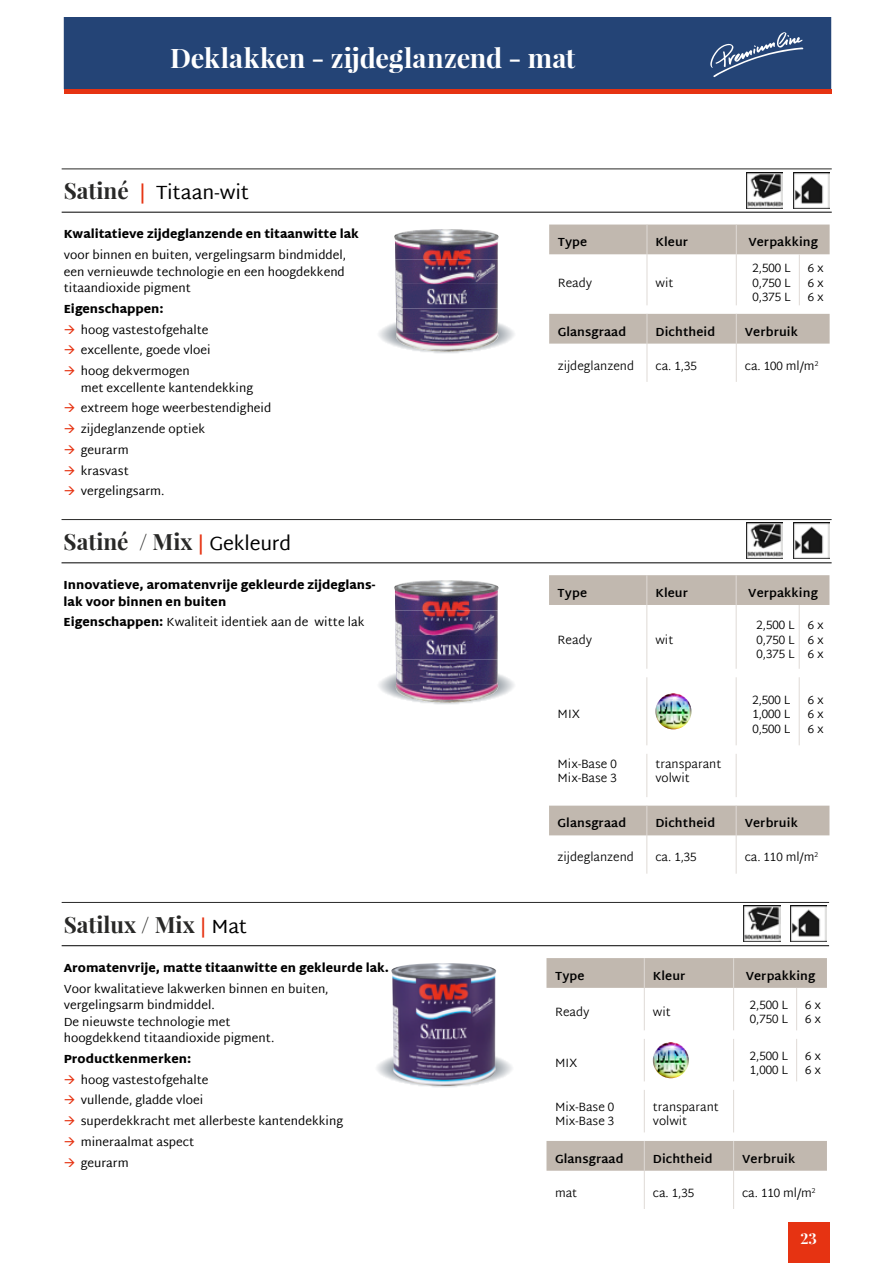
<style>
.page{position:relative;width:893px;height:1263px;background:#fff}
.page>*{position:absolute;margin:0;border:0;box-sizing:border-box;transform-origin:0 0}
.t1{font:700 27px "Playfair Display";letter-spacing:-.005em;color:#fff}
.t2{font:700 22.5px "Playfair Display";color:#282827}
.t3{font:19.5px "Martel Sans";letter-spacing:-.01em;color:#000}
.t4{font:700 15px "Playfair Display";color:#fff}
.t5{font:12px/20.7px "Martel Sans";color:#000}
.t6{font:300 12px/14.4px "Martel Sans";color:#000}
.t7{font:900 12px/16.5px "Martel Sans";color:#000}
.t8{font:700 12px "Martel Sans";letter-spacing:.01em;color:#000}
.s1{font-family:"Playfair Display";font-weight:700;font-size:22.5px;color:#282827}
.s2{color:#e63312}
.s3{font-family:"Martel Sans";font-weight:400;font-size:19.5px;color:#e63312}
.s4{font-family:"Martel Sans";font-weight:400;font-size:19.5px;color:#000}
.s5{font-weight:900}
</style>
<div class="page">
<div style="left:64px;top:17px;width:767px;height:72px;background:#244476"></div>
<div style="left:64px;top:89px;width:767px;height:5px;background:#e63312"></div>
<svg style="left:710px;top:32px;width:93px;height:45px;background:#415c88"></svg>
<svg style="left:375px;top:665px;width:143px;height:41px"></svg>
<hr style="left:62px;top:519px;width:770px;height:1px;background:#282827">
<hr style="left:62px;top:562px;width:770px;height:1px;background:#000">
<img style="left:746px;top:523px;width:37px;height:36px">
<img style="left:793px;top:523px;width:36px;height:36px">
<svg style="left:549px;top:575px;width:280px;height:260px"></svg>
<hr style="left:646px;top:575px;width:1px;height:30px;background:#dfdad6">
<hr style="left:646px;top:605px;width:1px;height:64px;background:#dfdad6">
<hr style="left:646px;top:677px;width:1px;height:68px;background:#dfdad6">
<hr style="left:646px;top:754px;width:1px;height:43px;background:#dfdad6">
<svg style="left:646px;top:806px;width:1px;height:29px"></svg>
<hr style="left:646px;top:835px;width:1px;height:39px;background:#dfdad6">
<hr style="left:736px;top:575px;width:1px;height:30px;background:#dfdad6">
<hr style="left:736px;top:605px;width:1px;height:64px;background:#dfdad6">
<hr style="left:736px;top:677px;width:1px;height:68px;background:#dfdad6">
<hr style="left:736px;top:754px;width:1px;height:43px;background:#dfdad6">
<svg style="left:736px;top:806px;width:1px;height:29px"></svg>
<hr style="left:736px;top:835px;width:1px;height:39px;background:#dfdad6">
<hr style="left:799px;top:605px;width:1px;height:64px;background:#dfdad6">
<hr style="left:799px;top:677px;width:1px;height:68px;background:#dfdad6">
<img style="left:655px;top:693px;width:36px;height:36px;border-radius:18px">
<img style="left:395px;top:580px;width:102px;height:6px">
<img style="left:394px;top:586px;width:105px;height:74px">
<img style="left:396px;top:660px;width:103px;height:43px">
<svg style="left:375px;top:314px;width:143px;height:41px"></svg>
<hr style="left:62px;top:169px;width:770px;height:1px;background:#282827">
<hr style="left:62px;top:212px;width:770px;height:1px;background:#000">
<img style="left:747px;top:172px;width:36px;height:36px">
<img style="left:793px;top:172px;width:37px;height:36px">
<hr style="left:647px;top:344px;width:1px;height:38px;background:#dfdad6">
<svg style="left:549px;top:225px;width:281px;height:119px"></svg>
<hr style="left:736px;top:254px;width:1px;height:51px;background:#dfdad6">
<hr style="left:736px;top:314px;width:1px;height:30px;background:#dfdad6">
<hr style="left:736px;top:344px;width:1px;height:38px;background:#dfdad6">
<hr style="left:799px;top:254px;width:1px;height:51px;background:#dfdad6">
<img style="left:395px;top:229px;width:102px;height:6px">
<img style="left:394px;top:235px;width:105px;height:49px">
<img style="left:396px;top:284px;width:103px;height:68px">
<svg style="left:373px;top:1048px;width:142px;height:40px"></svg>
<hr style="left:62px;top:902px;width:767px;height:1px;background:#282827">
<hr style="left:62px;top:945px;width:767px;height:1px;background:#000">
<img style="left:744px;top:906px;width:36px;height:36px">
<svg style="left:546px;top:958px;width:281px;height:213px"></svg>
<hr style="left:644px;top:958px;width:1px;height:30px;background:#dfdad6">
<hr style="left:644px;top:988px;width:1px;height:42px;background:#dfdad6">
<hr style="left:644px;top:1039px;width:1px;height:42px;background:#dfdad6">
<hr style="left:644px;top:1090px;width:1px;height:42px;background:#dfdad6">
<hr style="left:644px;top:1141px;width:1px;height:30px;background:#dfdad6">
<hr style="left:644px;top:1171px;width:1px;height:38px;background:#dfdad6">
<hr style="left:733px;top:958px;width:1px;height:30px;background:#dfdad6">
<hr style="left:733px;top:988px;width:1px;height:42px;background:#dfdad6">
<hr style="left:733px;top:1039px;width:1px;height:42px;background:#dfdad6">
<hr style="left:733px;top:1090px;width:1px;height:42px;background:#dfdad6">
<hr style="left:733px;top:1141px;width:1px;height:30px;background:#dfdad6">
<hr style="left:733px;top:1171px;width:1px;height:38px;background:#dfdad6">
<hr style="left:796px;top:988px;width:1px;height:42px;background:#dfdad6">
<hr style="left:796px;top:1039px;width:1px;height:42px;background:#dfdad6">
<img style="left:653px;top:1042px;width:36px;height:36px;border-radius:18px">
<img style="left:391px;top:963px;width:105px;height:123px">
<img style="left:790px;top:906px;width:37px;height:36px">
<div style="left:788px;top:1222px;width:41px;height:41px;background:#e63312"></div>
<h1 class="t1" style="left:170px;top:41px;width:407px">Deklakken - zijdeglanzend - mat</h1>
<h3 class="t3" style="left:64px;top:181px;width:187px"><span class="s1">Satiné</span> <span class="s2">|</span> Titaan-wit</h3>
<p class="t7" style="left:64px;top:226px;width:297px">Kwalitatieve zijdeglanzende en titaanwitte lak</p>
<p class="t5" style="left:64px;top:247px;width:284px;line-height:16.5px;text-align:justify">voor binnen en buiten, vergelingsarm bindmiddel, een vernieuwde technologie en een hoogdekkend titaandioxide pigment</p>
<p class="t7" style="left:64px;top:300px;width:101px">Eigenschappen:</p>
<p class="t5" style="left:81px;top:319px;width:131px">hoog vastestofgehalte excellente, goede vloei hoog dekvermogen</p>
<p class="t5" style="left:81px;top:377px;width:192px">met excellente kantendekking extreem hoge weerbestendigheid zijdeglanzende optiek<br>geurarm<br>krasvast<br>vergelingsarm.</p>
<h2 class="t2" style="left:64px;top:527px;width:229px">Satiné / Mix <span class="s3">|</span> <span class="s4">Gekleurd</span></h2>
<p class="t7" style="left:64px;top:577px;width:313px">Innovatieve, aromatenvrije gekleurde zijdeglans&shy;lak voor binnen en buiten</p>
<p class="t5" style="left:64px;top:612px;width:302px"><span class="s5">Eigenschappen:</span> Kwaliteit identiek aan de witte lak</p>
<h2 class="t2" style="left:64px;top:910px;width:185px">Satilux / Mix <span class="s3">|</span> <span class="s4">Mat</span></h2>
<p class="t7" style="left:64px;top:959px;width:327px">Aromatenvrije, matte titaanwitte en gekleurde lak.</p>
<p class="t5" style="left:64px;top:980px;width:266px;line-height:16.5px">Voor kwalitatieve lakwerken binnen en buiten, vergelingsarm bindmiddel.<br>De nieuwste technologie met<br>hoogdekkend titaandioxide pigment.</p>
<p class="t7" style="left:64px;top:1050px;width:129px">Productkenmerken:</p>
<p class="t5" style="left:81px;top:1069px;width:264px">hoog vastestofgehalte<br>vullende, gladde vloei<br>superdekkracht met allerbeste kantendekking mineraalmat aspect<br>geurarm</p>
<p class="t8" style="left:558px;top:235px;width:31px">Type</p>
<p class="t8" style="left:655px;top:235px;width:34px">Kleur</p>
<p class="t8" style="left:748px;top:235px;width:71px">Verpakking</p>
<p class="t6" style="left:558px;top:276px;width:36px">Ready</p>
<p class="t6" style="left:655px;top:276px;width:19px">wit</p>
<p class="t6" style="left:752px;top:262px;width:40px;text-align:justify">2,500 L 0,750 L 0,375 L</p>
<p class="t6" style="left:808px;top:262px;width:18px;text-align:justify">6 x 6 x 6 x</p>
<p class="t8" style="left:558px;top:324px;width:70px">Glansgraad</p>
<p class="t8" style="left:655px;top:324px;width:61px">Dichtheid</p>
<p class="t8" style="left:745px;top:324px;width:55px">Verbruik</p>
<p class="t6" style="left:558px;top:359px;width:78px">zijdeglanzend</p>
<p class="t6" style="left:655px;top:359px;width:43px">ca. 1,35</p>
<p class="t6" style="left:745px;top:359px;width:75px">ca. 100 ml/m<sup>2</sup></p>
<p class="t8" style="left:558px;top:586px;width:31px">Type</p>
<p class="t8" style="left:655px;top:586px;width:34px">Kleur</p>
<p class="t8" style="left:748px;top:586px;width:71px">Verpakking</p>
<p class="t6" style="left:558px;top:633px;width:36px">Ready</p>
<p class="t6" style="left:655px;top:633px;width:19px">wit</p>
<p class="t6" style="left:757px;top:619px;width:40px;text-align:justify">2,500 L 0,750 L 0,375 L</p>
<p class="t6" style="left:808px;top:619px;width:18px;text-align:justify">6 x 6 x 6 x</p>
<p class="t6" style="left:558px;top:708px;width:24px">MIX</p>
<p class="t6" style="left:752px;top:693px;width:40px;text-align:justify">2,500 L 1,000 L 0,500 L</p>
<p class="t6" style="left:808px;top:693px;width:18px;text-align:justify">6 x 6 x 6 x</p>
<p class="t6" style="left:558px;top:757px;width:61px">Mix-Base 0<br>Mix-Base 3</p>
<p class="t6" style="left:655px;top:757px;width:68px">transparant volwit</p>
<p class="t8" style="left:558px;top:816px;width:70px">Glansgraad</p>
<p class="t8" style="left:655px;top:816px;width:61px">Dichtheid</p>
<p class="t8" style="left:745px;top:816px;width:55px">Verbruik</p>
<p class="t6" style="left:558px;top:851px;width:78px">zijdeglanzend</p>
<p class="t6" style="left:655px;top:851px;width:43px">ca. 1,35</p>
<p class="t6" style="left:745px;top:851px;width:75px">ca. 110 ml/m<sup>2</sup></p>
<p class="t8" style="left:555px;top:969px;width:31px">Type</p>
<p class="t8" style="left:653px;top:969px;width:34px">Kleur</p>
<p class="t8" style="left:746px;top:969px;width:71px">Verpakking</p>
<p class="t6" style="left:555px;top:1005px;width:36px">Ready</p>
<p class="t6" style="left:653px;top:1005px;width:19px">wit</p>
<p class="t6" style="left:750px;top:998px;width:40px">2,500 L<br>0,750 L</p>
<p class="t6" style="left:805px;top:998px;width:18px">6 x<br>6 x</p>
<p class="t6" style="left:555px;top:1056px;width:24px">MIX</p>
<p class="t6" style="left:750px;top:1049px;width:40px">2,500 L<br>1,000 L</p>
<p class="t6" style="left:805px;top:1049px;width:18px">6 x<br>6 x</p>
<p class="t6" style="left:555px;top:1100px;width:61px">Mix-Base 0<br>Mix-Base 3</p>
<p class="t6" style="left:653px;top:1100px;width:68px">transparant volwit</p>
<p class="t8" style="left:555px;top:1151px;width:70px">Glansgraad</p>
<p class="t8" style="left:653px;top:1151px;width:61px">Dichtheid</p>
<p class="t8" style="left:742px;top:1151px;width:55px">Verbruik</p>
<p class="t6" style="left:555px;top:1186px;width:24px">mat</p>
<p class="t6" style="left:653px;top:1186px;width:43px">ca. 1,35</p>
<p class="t6" style="left:742px;top:1186px;width:75px">ca. 110 ml/m<sup>2</sup></p>
<p class="t4" style="left:800px;top:1229px;width:18px">23</p>
</div>
